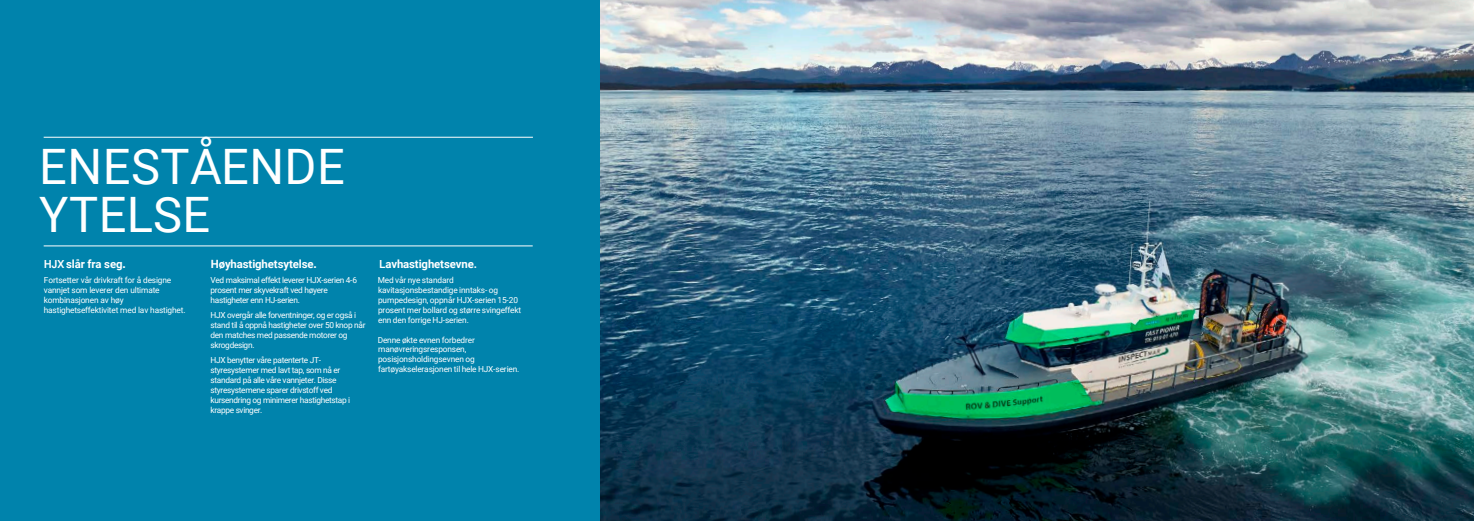
<style>
.page{position:relative;width:1474px;height:521px;background:#fff}
.page>*{position:absolute;margin:0;border:0;box-sizing:border-box;transform-origin:0 0}
.t1{font:48.82px/47.2px "Roboto";letter-spacing:.01em;color:#fff}
.t2{font:700 11.38px "Roboto";letter-spacing:-.01em;color:#fff}
.t3{font:8.31px/10px "Roboto";letter-spacing:-.03em;color:#fff}
.s1{font-family:"Akkurat"}
</style>
<div class="page">
<div style="left:0;top:0;width:600px;height:521px;background:#0083ac"></div>
<hr style="left:44px;top:246px;width:488px;height:1px;background:#fff">
<hr style="left:44px;top:137px;width:489px;height:1px;background:#fff">
<img style="left:600px;top:0;width:873px;height:521px">
<p class="t1" style="left:39px;top:141px;width:307px">ENESTÅENDE<br>YTELSE</p>
<p class="t2" style="left:44px;top:256px;width:83px"><span class="s1">HJX</span> slår fra seg<span class="s1">.</span></p>
<p class="t3" style="left:44px;top:274px;width:143px">Fortsetter vår drivkraft for å designe vannjet som leverer den ultimate kombinasjonen av høy hastighetseffektivitet med lav hastighet.</p>
<p class="t2" style="left:211px;top:256px;width:107px">Høyhastighetsytelse<span class="s1">.</span></p>
<p class="t3" style="left:210px;top:274px;width:148px">Ved maksimal effekt leverer HJX-serien 4-6 prosent mer skyvekraft ved høyere hastigheter enn HJ-serien.</p>
<p class="t3" style="left:210px;top:310px;width:156px">HJX overgår alle forventninger, og er også i stand til å oppnå hastigheter over 50 knop når den matches med passende motorer og skrogdesign.</p>
<p class="t3" style="left:210px;top:355px;width:141px">HJX benytter våre patenterte JT&shy;styresystemer med lavt tap, som nå er standard på alle våre vannjeter. Disse styresystemene sparer drivstoff ved kursendring og minimerer hastighetstap i krappe svinger.</p>
<p class="t2" style="left:379px;top:256px;width:99px"><span class="s1">L</span>avhastighetsevne.</p>
<p class="t3" style="left:378px;top:274px;width:145px">Med vår nye standard kavitasjonsbestandige inntaks- og pumpedesign, oppnår HJX-serien 15-20 prosent mer bollard og større svingeffekt enn den forrige HJ-serien.</p>
<p class="t3" style="left:378px;top:334px;width:143px">Denne økte evnen forbedrer manøvreringsresponsen, posisjonsholdingsevnen og fartøyakselerasjonen til hele HJX-serien.</p>
</div>
